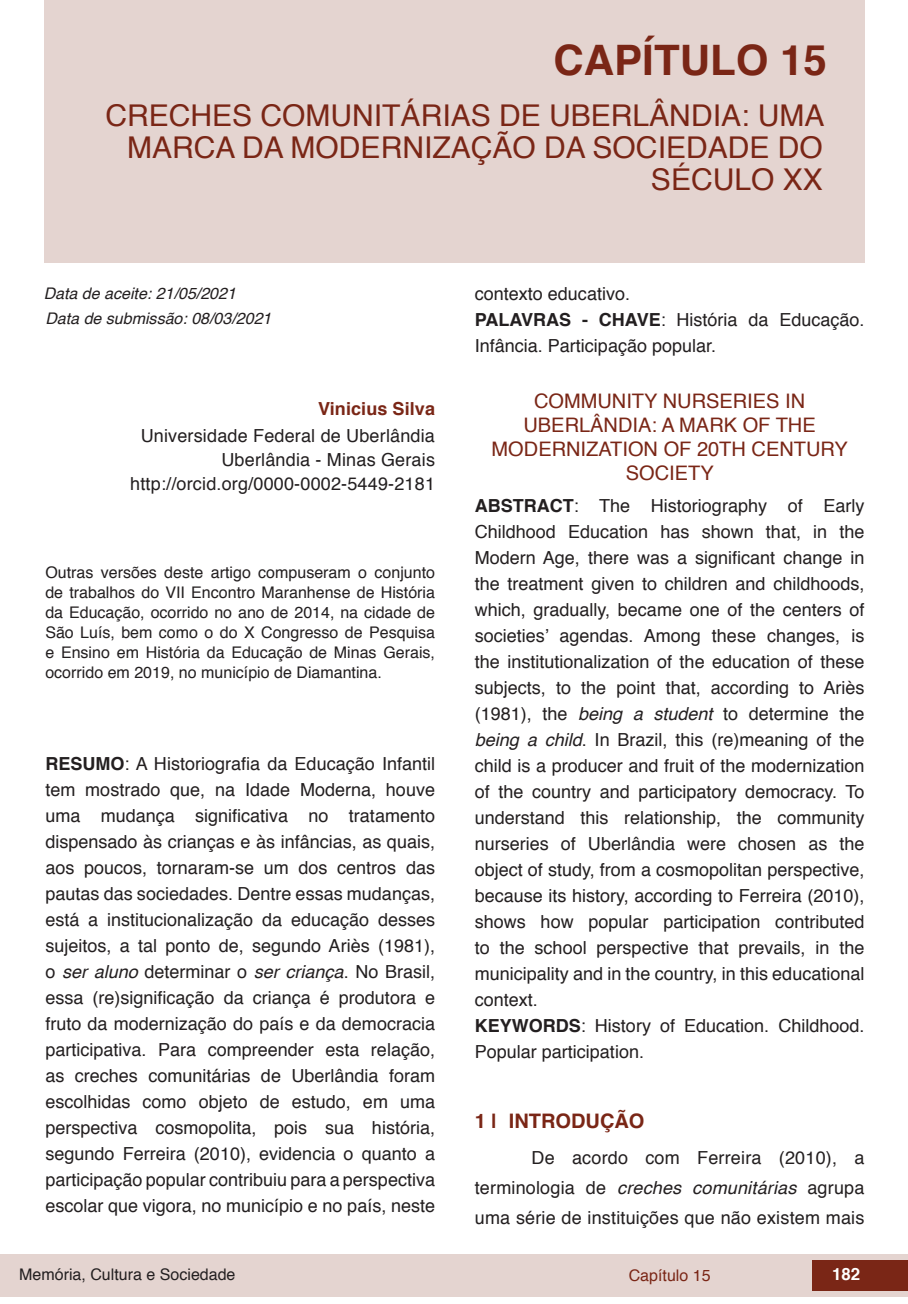
<style>
.page{position:relative;width:908px;height:1304px;background:#fff}
.page>*{position:absolute;margin:0;border:0;box-sizing:border-box;transform-origin:0 0}
.t1{font:700 42px "Helvetica";color:#7a2616}
.t2{font:30px/32px "Helvetica";color:#7a2616;text-align:right}
.t3{font:20px/24px "Helvetica";color:#7a2616;text-align:center}
.t4{font:700 20px "Helvetica";color:#7a2616}
.t5{font:18px/26px "Helvetica";color:#231f20;text-align:justify}
.t6{font:700 18px "Helvetica";letter-spacing:.005em;color:#7a2616}
.t7{font:700 16.8px "Helvetica";color:#fff}
.t8{font:16px/20px "Helvetica";color:#231f20;text-align:justify}
.t9{font:italic 16px "Helvetica";color:#231f20}
.t10{font:16px "Helvetica";color:#7a2616}
.s1{font-weight:700}
.s2{font-style:italic}
</style>
<div class="page">
<div style="left:0;top:1254px;width:906px;height:43px;background:#e4d4d0"></div>
<div style="left:812px;top:1261px;width:95px;height:30px;background:#7a2616"></div>
<div style="left:44px;top:0;width:819px;height:263px;background:#e4d4d0"></div>
<h1 class="t1" style="left:553px;top:26px;width:275px">CAPÍTULO 15</h1>
<h2 class="t2" style="left:105px;top:101px;width:720px">CRECHES COMUNITÁRIAS DE UBERLÂNDIA: UMA<br>MARCA DA MODERNIZAÇÃO DA SOCIEDADE DO<br>SÉCULO XX</h2>
<p class="t9" style="left:44px;top:280px;width:194px">Data de aceite: 21/05/2021</p>
<p class="t9" style="left:45px;top:306px;width:227px">Data de submissão: 08/03/2021</p>
<p class="t6" style="left:318px;top:394px;width:118px">Vinicius Silva</p>
<p class="t5" style="left:130px;top:425px;width:306px;line-height:24px;text-align:right">Universidade Federal de Uberlândia<br>Uberlândia - Minas Gerais http://orcid.org/0000-0002-5449-2181</p>
<p class="t8" style="left:45px;top:563px;width:391px">Outras versões deste artigo compuseram o conjunto de trabalhos do VII Encontro Maranhense de História da Educação, ocorrido no ano de 2014, na cidade de São Luís, bem como o do X Congresso de Pesquisa e Ensino em História da Educação de Minas Gerais, ocorrido em 2019, no município de Diamantina.</p>
<p class="t5" style="left:45px;top:751px;width:391px"><span class="s1">RESUMO</span>: A Historiografia da Educação Infantil tem mostrado que, na Idade Moderna, houve uma mudança significativa no tratamento dispensado às crianças e às infâncias, as quais, aos poucos, tornaram-se um dos centros das pautas das sociedades. Dentre essas mudanças, está a institucionalização da educação desses sujeitos, a tal ponto de, segundo Ariès (1981), o <span class="s2">ser aluno</span> determinar o <span class="s2">ser criança</span>. No Brasil, essa (re)significação da criança é produtora e fruto da modernização do país e da democracia participativa. Para compreender esta relação, as creches comunitárias de Uberlândia foram escolhidas como objeto de estudo, em uma perspectiva cosmopolita, pois sua história, segundo Ferreira (2010), evidencia o quanto a participação popular contribuiu para a perspectiva escolar que vigora, no município e no país, neste</p>
<p class="t5" style="left:474px;top:281px;width:391px;text-align:left">contexto educativo.<br><span class="s1">PALAVRAS - CHAVE</span>: História da Educação.<br>Infância. Participação popular.</p>
<p class="t3" style="left:491px;top:390px;width:357px">COMMUNITY NURSERIES IN<br>UBERLÂNDIA: A MARK OF THE<br>MODERNIZATION OF 20TH CENTURY<br>SOCIETY</p>
<p class="t5" style="left:474px;top:493px;width:391px;text-align:left"><span class="s1">ABSTRACT</span>: The Historiography of Early Childhood Education has shown that, in the Modern Age, there was a significant change in the treatment given to children and childhoods, which, gradually, became one of the centers of societies’ agendas. Among these changes, is the institutionalization of the education of these subjects, to the point that, according to Ariès (1981), the <span class="s2">being a student</span> to determine the <span class="s2">being a child</span>. In Brazil, this (re)meaning of the child is a producer and fruit of the modernization of the country and participatory democracy. To understand this relationship, the community nurseries of Uberlândia were chosen as the object of study, from a cosmopolitan perspective, because its history, according to Ferreira (2010), shows how popular participation contributed to the school perspective that prevails, in the municipality and in the country, in this educational context.<br><span class="s1">KEYWORDS</span>: History of Education. Childhood.<br>Popular participation.</p>
<p class="t4" style="left:474px;top:1105px;width:171px">1 | INTRODUÇÃO</p>
<p class="t5" style="left:474px;top:1143px;width:391px;line-height:30px;text-indent:57px">De acordo com Ferreira (2010), a terminologia de <span class="s2">creches comunitárias</span> agrupa uma série de instituições que não existem mais</p>
<p class="t8" style="left:19px;top:1265px;width:218px">Memória, Cultura e Sociedade</p>
<p class="t10" style="left:628px;top:1263px;width:83px">Capítulo 15</p>
<p class="t7" style="left:831px;top:1261px;width:30px">182</p>
</div>
